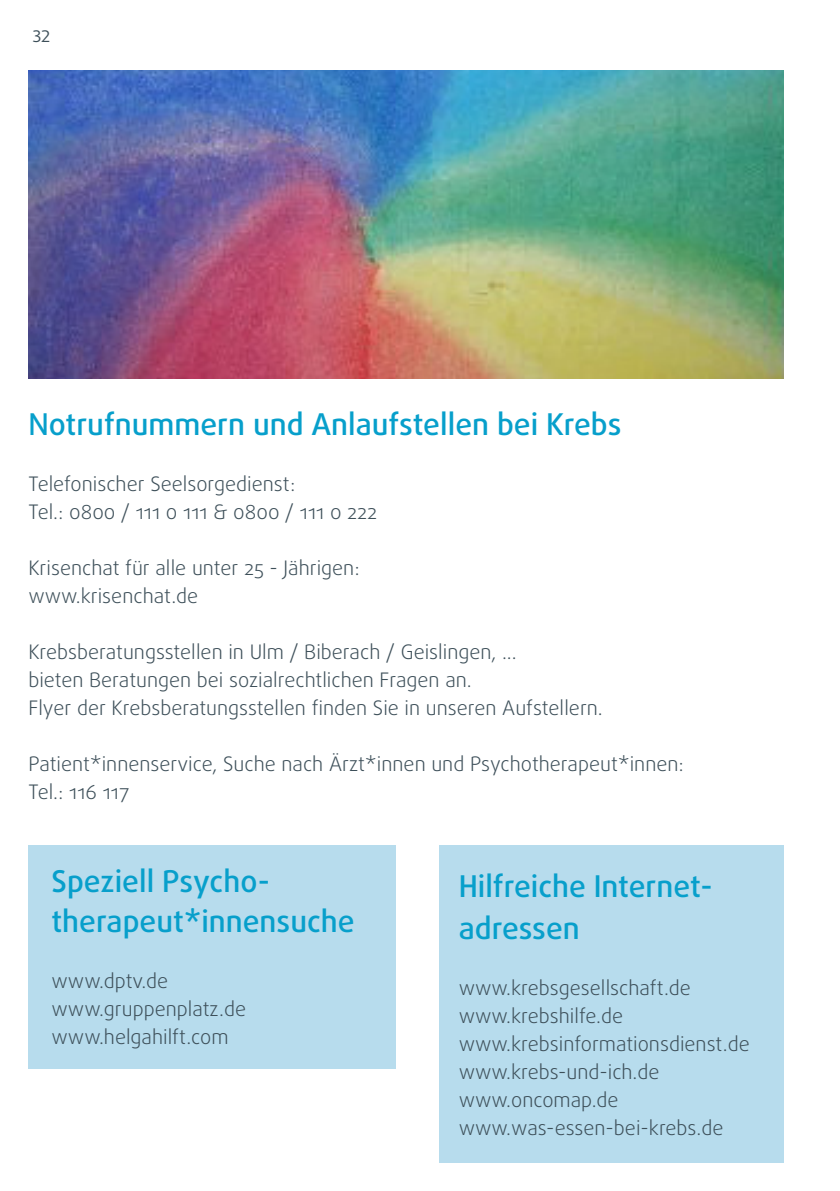
<style>
.page{position:relative;width:840px;height:1191px;background:#fff}
.page>*{position:absolute;margin:0;border:0;box-sizing:border-box;transform-origin:0 0}
.Subhead__DaxlinePro___Medium___15_20{font:500 30px/42px "Daxline Pro";color:#079fcb}
.Bemaßung___Typo{font:500 30px/40px "Daxline Pro";color:#079fcb}
.Bemaßung___Typo-2{font:300 20px/28px "Daxline Pro";color:#3d4f59}
.t1{font:16px "Daxline Pro";color:#3d4f59}
</style>
<div class="page">
<div style="left:28px;top:845px;width:367px;height:223px;background:#b7dced"></div>
<div style="left:438px;top:845px;width:344px;height:317px;background:#b7dced"></div>
<img style="left:28px;top:71px;width:754px;height:307px">
<p class="t1" style="left:33px;top:26px;width:19px">32</p>
<p class="Subhead__DaxlinePro___Medium___15_20" style="left:28px;top:403px;width:594px">Notrufnummern und Anlaufstellen bei Krebs</p>
<p class="Bemaßung___Typo-2" style="left:28px;top:469px;width:268px">Telefonischer Seelsorgedienst:</p>
<p class="Bemaßung___Typo-2" style="left:28px;top:497px;width:350px">Tel.: 0800 / 111 0 111 &amp; 0800 / 111 0 222</p>
<p class="Bemaßung___Typo-2" style="left:28px;top:553px;width:333px">Krisenchat für alle unter 25 - Jährigen:</p>
<p class="Bemaßung___Typo-2" style="left:28px;top:581px;width:171px">www.krisenchat.de</p>
<p class="Bemaßung___Typo-2" style="left:28px;top:637px;width:489px">Krebsberatungsstellen in Ulm / Biberach / Geislingen, ... bieten Beratungen bei sozialrechtlichen Fragen an.</p>
<p class="Bemaßung___Typo-2" style="left:28px;top:693px;width:575px">Flyer der Krebsberatungsstellen finden Sie in unseren Aufstellern.</p>
<p class="Bemaßung___Typo-2" style="left:28px;top:749px;width:656px">Patient*innenservice, Suche nach Ärzt*innen und Psychotherapeut*innen:</p>
<p class="Bemaßung___Typo-2" style="left:28px;top:777px;width:103px">Tel.: 116 117</p>
<p class="Bemaßung___Typo" style="left:51px;top:861px;width:304px">Speziell Psycho&shy;therapeut*innensuche</p>
<p class="Bemaßung___Typo-2" style="left:51px;top:967px;width:118px">www.dptv.de</p>
<p class="Bemaßung___Typo-2" style="left:51px;top:995px;width:196px">www.gruppenplatz.de</p>
<p class="Bemaßung___Typo-2" style="left:51px;top:1023px;width:178px">www.helgahilft.com</p>
<p class="Subhead__DaxlinePro___Medium___15_20" style="left:458px;top:865px;width:255px">Hilfreiche Internet&shy;adressen</p>
<p class="Bemaßung___Typo-2" style="left:458px;top:973px;width:233px">www.krebsgesellschaft.de</p>
<p class="Bemaßung___Typo-2" style="left:458px;top:1001px;width:166px">www.krebshilfe.de</p>
<p class="Bemaßung___Typo-2" style="left:458px;top:1029px;width:292px">www.krebsinformationsdienst.de</p>
<p class="Bemaßung___Typo-2" style="left:458px;top:1057px;width:202px">www.krebs-und-ich.de</p>
<p class="Bemaßung___Typo-2" style="left:458px;top:1085px;width:161px">www.oncomap.de</p>
<p class="Bemaßung___Typo-2" style="left:458px;top:1113px;width:266px">www.was-essen-bei-krebs.de</p>
</div>
